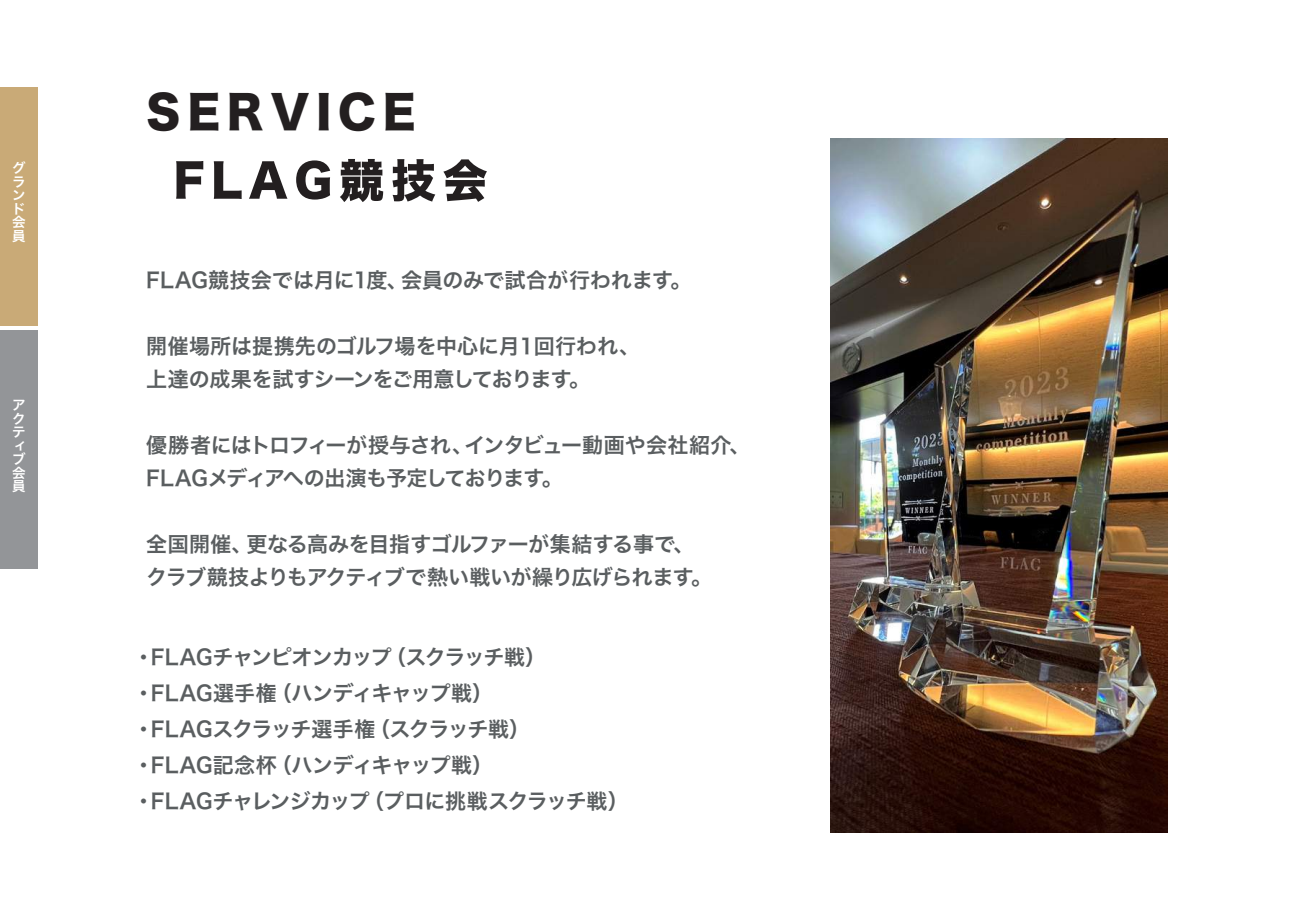
<style>
.page{position:relative;width:1289px;height:919px;background:#fff}
.page>*{position:absolute;margin:0;border:0;box-sizing:border-box;transform-origin:0 0}
.t1{font:45px "Hiragino Sans W8";letter-spacing:.15em;color:#231f20}
.t2{font:21px/36px "Hiragino Sans W6";letter-spacing:-.02em;color:#5a5e60}
.t3{font:21px "Hiragino Sans W6";letter-spacing:.005em;color:#5a5e60}
.t4{font:13.5px/13.5px "Hiragino Sans W6";color:#fff;text-align:justify}
</style>
<div class="page">
<img style="left:830px;top:139px;width:337px;height:693px">
<svg style="left:176px;top:161px;width:27px;height:38px"></svg>
<svg style="left:214px;top:161px;width:28px;height:38px"></svg>
<svg style="left:249px;top:161px;width:38px;height:38px"></svg>
<svg style="left:296px;top:160px;width:34px;height:39px"></svg>
<svg style="left:340px;top:159px;width:43px;height:43px"></svg>
<svg style="left:392px;top:159px;width:43px;height:42px"></svg>
<svg style="left:443px;top:159px;width:44px;height:43px"></svg>
<div style="left:0;top:87px;width:38px;height:238px;background:#c9aa77"></div>
<div style="left:0;top:330px;width:38px;height:239px;background:#939598"></div>
<p class="t4" style="left:12px;top:161px;width:15px">グランド会員</p>
<p class="t4" style="left:12px;top:398px;width:15px;text-align:left">アクティブ会員</p>
<h1 class="t1" style="left:146px;top:87px;width:271px">SERVICE</h1>
<p class="t3" style="left:146px;top:261px;width:546px">FLAG競技会では月に1度、会員のみで試合が行われます。</p>
<p class="t2" style="left:146px;top:328px;width:495px;line-height:33px">開催場所は提携先のゴルフ場を中心に月１回行われ、上達の成果を試すシーンをご用意しております。</p>
<p class="t2" style="left:146px;top:427px;width:605px;line-height:33px">優勝者にはトロフィーが授与され、インタビュー動画や会社紹介、<br>FLAGメディアへの出演も予定しております。</p>
<p class="t2" style="left:146px;top:526px;width:567px;line-height:33px">全国開催、更なる高みを目指すゴルファーが集結する事で、クラブ競技よりもアクティブで熱い戦いが繰り広げられます。</p>
<p class="t2" style="left:133px;top:638px;width:497px">・FLAGチャンピオンカップ（スクラッチ戦）・FLAG選手権（ハンディキャップ戦）<br>・FLAGスクラッチ選手権（スクラッチ戦）<br>・FLAG記念杯（ハンディキャップ戦）<br>・FLAGチャレンジカップ（プロに挑戦スクラッチ戦）</p>
</div>
